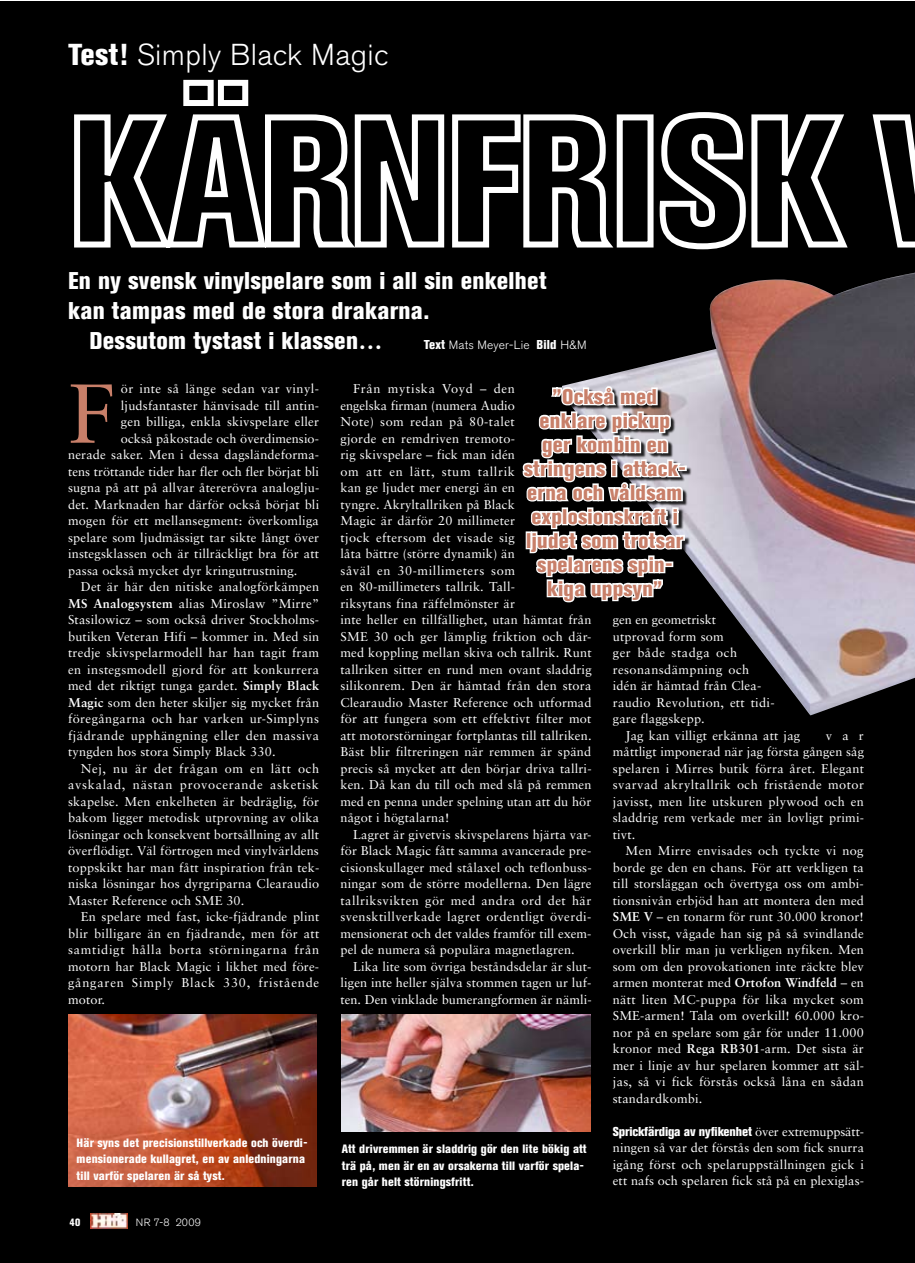
<style>
.page{position:relative;width:915px;height:1263px;background:#fff}
.page>*{position:absolute;margin:0;border:0;box-sizing:border-box;transform-origin:0 0}
.t1{font:83.7px "Sabon";color:#c87f69}
.t2{font:300 30px "Akzidenz Grotesk BQ";letter-spacing:.015em;color:#fff}
.t3{font:800 24px "Akzid Grot Con BQ";letter-spacing:.015em;color:#fff}
.t4{font:800 21px/24px "Akzid Grot Con BQ";letter-spacing:.015em;color:#c87f69;text-align:center}
.t5{font:12.75px/16.5px "Sabon";letter-spacing:.015em;color:#fff;text-align:justify}
.t6{font:12.75px "Sabon";letter-spacing:.055em;color:#fff}
.t7{font:800 12.75px "Akzid Grot Con BQ";letter-spacing:-.01em;color:#fff}
.t8{font:12.75px "Sabon";letter-spacing:.04em;color:#fff}
.t9{font:12.75px "Sabon";letter-spacing:.06em;color:#fff}
.t10{font:12.75px "Sabon";letter-spacing:.05em;color:#fff}
.t11{font:800 12px/16.5px "Akzid Grot Con BQ";letter-spacing:.015em;color:#fff}
.t12{font:300 12px "Akzidenz Grotesk BQ";letter-spacing:.015em;color:#fff}
.t13{font:300 10.5px "Akzidenz Grotesk BQ";letter-spacing:.035em;color:#fff}
.t14{font:800 10.5px "Akzid Grot Con BQ";color:#fff}
.s1{font-family:"Akzid Grot Con BQ";font-weight:800}
.s2{font-family:"Akzid Grot Con BQ";font-weight:800;font-size:12.75px}
.s3{font-weight:700}
.s4{font-family:"Sabon";font-weight:400}
</style>
<div class="page">
<div style="left:0;top:1px;width:914px;height:1262px;background:#000"></div>
<svg style="left:74px;top:79px;width:840px;height:169px"></svg>
<div style="left:562px;top:196px;width:352px;height:533px;background:#000;opacity:.85"></div>
<img style="left:562px;top:273px;width:352px;height:442px">
<div style="left:524px;top:387px;width:167px;height:220px;background:#000;opacity:.85"></div>
<svg style="left:522px;top:384px;width:164px;height:230px"></svg>
<img style="left:68px;top:1015px;width:248px;height:171px">
<img style="left:342px;top:1015px;width:248px;height:116px">
<h2 class="t2" style="left:68px;top:38px;width:322px"><span class="s1">Test!</span> Simply Black Magic</h2>
<h3 class="t3" style="left:68px;top:267px;width:480px">En ny svensk vinylspelare som i all sin enkelhet</h3>
<h3 class="t3" style="left:68px;top:297px;width:363px">kan tampas med de stora drakarna.</h3>
<h3 class="t3" style="left:89px;top:327px;width:294px">Dessutom tystast i klassen…</h3>
<p class="t12" style="left:424px;top:339px;width:164px"><span class="s2">Text</span> Mats Meyer-Lie <span class="s2">Bild</span> H&amp;M</p>
<h3 class="t4" style="left:523px;top:385px;width:164px">”Också med enklare pickup ger kombin en stringens i attack&shy;erna och våldsam explosionskraft i ljudet som trotsar spelarens spin&shy;kiga uppsyn”</h3>
<p class="t5" style="left:340px;top:380px;width:253px;text-align:left;text-indent:13px">Från mytiska Voyd – den<br>engelska firman (numera Audio<br>Note) som redan på 80-talet<br>gjorde en remdriven tremoto-<br>rig skivspelare – fick man idén<br>om att en lätt, stum tallrik<br>kan ge ljudet mer energi än en<br>tyngre. Akryltallriken på Black<br>Magic är därför 20 millimeter<br>tjock eftersom det visade sig<br>låta bättre (större dynamik) än<br>såväl en 30-millimeters som<br>en 80-millimeters tallrik. Tall-<br>riksytans fina räffelmönster är<br>inte heller en tillfällighet, utan hämtat från SME 30 och ger lämplig friktion och där&shy;med koppling mellan skiva och tallrik. Runt tallriken sitter en rund men ovant sladdrig silikonrem. Den är hämtad från den stora Clearaudio Master Reference och utformad för att fungera som ett effektivt filter mot att motorstörningar fortplantas till tallriken.<br>Bäst blir filtreringen när remmen är spänd precis så mycket att den börjar driva tallri&shy;ken. Då kan du till och med slå på remmen med en penna under spelning utan att du hör något i högtalarna!</p>
<p class="t5" style="left:340px;top:826px;width:252px;text-indent:13px">Lagret är givetvis skivspelarens hjärta var&shy;för Black Magic fått samma avancerade pre&shy;cisionskullager med stålaxel och teflonbuss&shy;ningar som de större modellerna. Den lägre tallriksvikten gör med andra ord det här svensktillverkade lagret ordentligt överdi&shy;mensionerat och det valdes framför till exem&shy;pel de numera så populära magnetlagren.</p>
<p class="t5" style="left:340px;top:958px;width:252px;text-indent:13px">Lika lite som övriga beståndsdelar är slut&shy;ligen inte heller själva stommen tagen ur luf&shy;ten. Den vinklade bumerangformen är nämli-</p>
<h1 class="t1" style="left:68px;top:364px;width:48px">F</h1>
<p class="t5" style="left:121px;top:380px;width:199px">ör inte så länge sedan var vinyl-</p>
<p class="t5" style="left:121px;top:397px;width:200px">ljudsfantaster hänvisade till antin-</p>
<p class="t5" style="left:121px;top:413px;width:199px">gen billiga, enkla skivspelare eller</p>
<p class="t5" style="left:121px;top:430px;width:199px">också påkostade och överdimensio-</p>
<p class="t5" style="left:68px;top:446px;width:252px">nerade saker. Men i dessa dagsländeforma-</p>
<p class="t5" style="left:68px;top:463px;width:252px">tens tröttande tider har fler och fler börjat bli</p>
<p class="t5" style="left:68px;top:479px;width:252px">sugna på att på allvar återerövra analoglju-</p>
<p class="t5" style="left:68px;top:496px;width:252px">det. Marknaden har därför också börjat bli</p>
<p class="t5" style="left:68px;top:512px;width:252px">mogen för ett mellansegment: överkomliga</p>
<p class="t5" style="left:68px;top:529px;width:252px">spelare som ljudmässigt tar sikte långt över</p>
<p class="t5" style="left:68px;top:545px;width:252px">instegsklassen och är tillräckligt bra för att</p>
<p class="t5" style="left:68px;top:562px;width:231px">passa också mycket dyr kringutrustning.</p>
<p class="t5" style="left:81px;top:578px;width:240px">Det är här den nitiske analogförkämpen</p>
<p class="t5" style="left:68px;top:595px;width:252px"><span class="s3">MS Analogsystem</span> alias Miroslaw ”Mirre”</p>
<p class="t5" style="left:68px;top:611px;width:252px">Stasilowicz – som också driver Stockholms-</p>
<p class="t5" style="left:68px;top:628px;width:252px">butiken Veteran Hifi – kommer in. Med sin</p>
<p class="t5" style="left:68px;top:644px;width:252px">tredje skivspelarmodell har han tagit fram</p>
<p class="t5" style="left:68px;top:661px;width:253px">en instegsmodell gjord för att konkurrera</p>
<p class="t5" style="left:68px;top:677px;width:252px">med det riktigt tunga gardet. <span class="s3">Simply Black</span></p>
<p class="t5" style="left:68px;top:694px;width:252px"><span class="s3">Magic</span> som den heter skiljer sig mycket från</p>
<p class="t5" style="left:68px;top:710px;width:252px">föregångarna och har varken ur-Simplyns</p>
<p class="t8" style="left:68px;top:728px;width:252px">fjädrande upphängning eller den massiva</p>
<p class="t5" style="left:68px;top:743px;width:209px">tyngden hos stora Simply Black 330.</p>
<p class="t10" style="left:81px;top:761px;width:240px">Nej, nu är det frågan om en lätt och</p>
<p class="t6" style="left:68px;top:777px;width:252px">avskalad, nästan provocerande asketisk</p>
<p class="t5" style="left:68px;top:793px;width:252px">skapelse. Men enkelheten är bedräglig, för</p>
<p class="t5" style="left:68px;top:809px;width:252px">bakom ligger metodisk utprovning av olika</p>
<p class="t5" style="left:68px;top:826px;width:252px">lösningar och konsekvent bortsållning av allt</p>
<p class="t5" style="left:68px;top:842px;width:252px">överflödigt. Väl förtrogen med vinylvärldens</p>
<p class="t5" style="left:68px;top:859px;width:252px">toppskikt har man fått inspiration från tek-</p>
<p class="t5" style="left:68px;top:875px;width:252px">niska lösningar hos dyrgriparna Clearaudio</p>
<p class="t5" style="left:68px;top:892px;width:178px">Master Reference och SME 30.</p>
<p class="t5" style="left:81px;top:908px;width:240px">En spelare med fast, icke-fjädrande plint</p>
<p class="t5" style="left:68px;top:925px;width:253px">blir billigare än en fjädrande, men för att</p>
<p class="t6" style="left:68px;top:942px;width:252px">samtidigt hålla borta störningarna från</p>
<p class="t5" style="left:68px;top:958px;width:252px">motorn har Black Magic i likhet med före-</p>
<p class="t9" style="left:68px;top:975px;width:252px">gångaren Simply Black 330, fristående</p>
<p class="t5" style="left:68px;top:991px;width:39px">motor.</p>
<p class="t5" style="left:612px;top:611px;width:163px;text-align:left">gen en geometriskt<br>utprovad form som<br>ger både stadga och resonansdämpning och idén är hämtad från Clea&shy;raudio Revolution, ett tidi&shy;gare flaggskepp.</p>
<p class="t5" style="left:625px;top:727px;width:176px">Jag kan villigt erkänna att jag</p>
<p class="t5" style="left:612px;top:727px;width:253px;text-indent:213px">var måttligt imponerad när jag första gången såg spelaren i Mirres butik förra året. Elegant svarvad akryltallrik och fristående motor javisst, men lite utskuren plywood och en sladdrig rem verkade mer än lovligt primi&shy;tivt.</p>
<p class="t5" style="left:612px;top:842px;width:252px;text-indent:13px">Men Mirre envisades och tyckte vi nog borde ge den en chans. För att verkligen ta till storsläggan och övertyga oss om ambi&shy;tionsnivån erbjöd han att montera den med <span class="s3">SME V</span> – en tonarm för runt 30.000 kronor!<br>Och visst, vågade han sig på så svindlande overkill blir man ju verkligen nyfiken. Men som om den provokationen inte räckte blev armen monterat med <span class="s3">Ortofon Windfeld</span> – en nätt liten MC-puppa för lika mycket som SME-armen! Tala om overkill! 60.000 kro&shy;nor på en spelare som går för under 11.000 kronor med <span class="s3">Rega RB301</span>-arm. Det sista är mer i linje av hur spelaren kommer att säl&shy;jas, så vi fick förstås också låna en sådan standardkombi.</p>
<p class="t7" style="left:612px;top:1124px;width:252px">Sprickfärdiga av nyfikenhet <span class="s4">över extremuppsätt-</span></p>
<p class="t5" style="left:612px;top:1139px;width:253px">ningen så var det förstås den som fick snurra igång först och spelaruppställningen gick i ett nafs och spelaren fick stå på en plexiglas-</p>
<p class="t11" style="left:77px;top:1134px;width:232px">Här syns det precisionstillverkade och överdi&shy;mensionerade kullagret, en av anledningarna till varför spelaren är så tyst.</p>
<p class="t11" style="left:342px;top:1141px;width:246px">Att drivremmen är sladdrig gör den lite bökig att trä på, men är en av orsakerna till varför spela&shy;ren går helt störningsfritt.</p>
<p class="t14" style="left:70px;top:1216px;width:12px">40</p>
<p class="t13" style="left:136px;top:1216px;width:67px">NR 7-8 2009</p>
</div>
